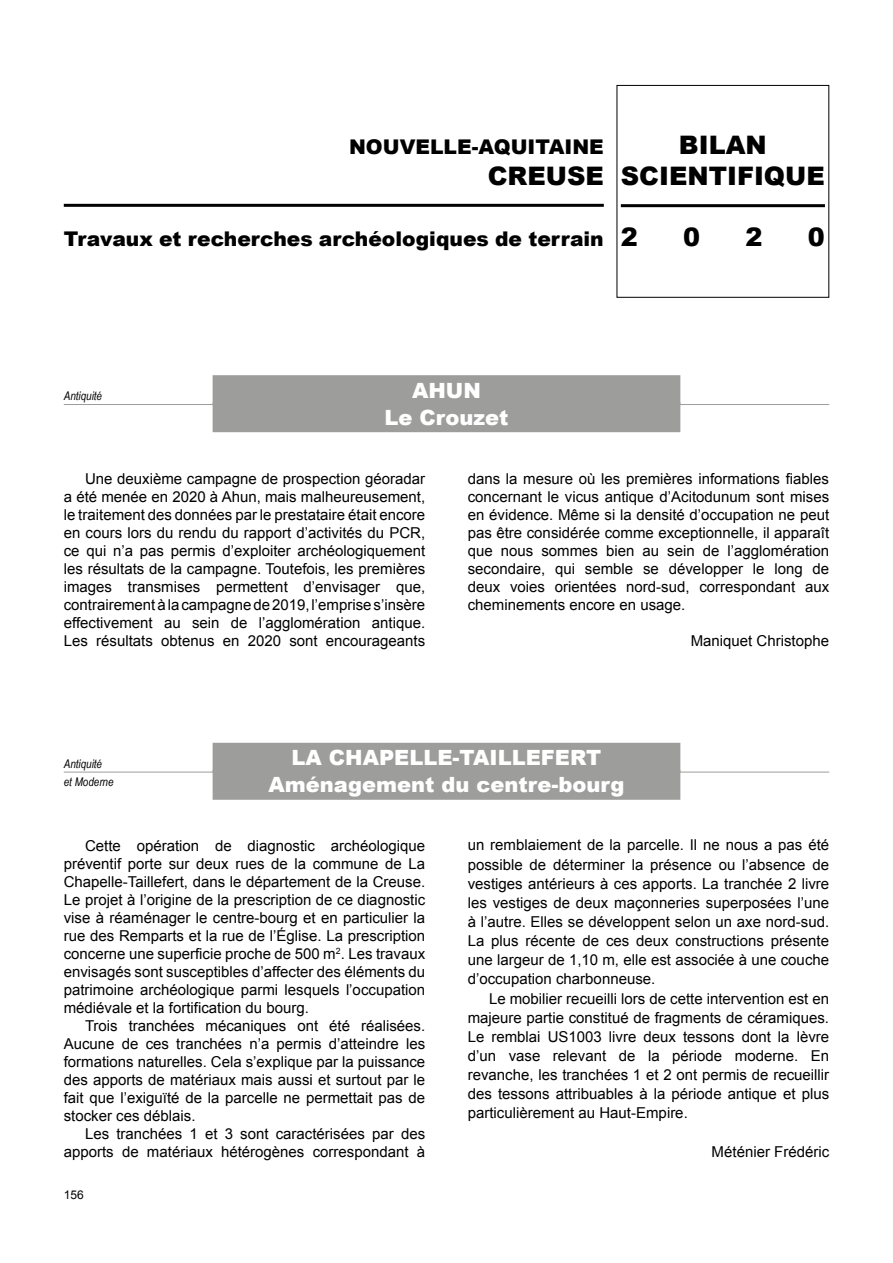
<style>
.page{position:relative;width:893px;height:1263px;background:#fff}
.page>*{position:absolute;margin:0;border:0;box-sizing:border-box;transform-origin:0 0}
.t1{font:900 25.5px/30.6px "Arial";color:#000;text-align:center}
.t2{font:900 21px/27px "Arial";color:#fff;text-align:center}
.t3{font:900 20.25px "Arial";color:#000}
.t4{font:15px/18px "Arial";color:#000;text-align:justify}
.t5{font:italic 12px/18px "Arial Narrow";color:#000}
.t6{font:12px "Arial";color:#000}
</style>
<div class="page">
<div style="left:617px;top:85px;width:212px;height:213px;border:1px solid #000"></div>
<hr style="left:621px;top:204px;width:204px;height:3px;background:#000">
<hr style="left:64px;top:204px;width:540px;height:3px;background:#000">
<div style="left:213px;top:375px;width:467px;height:30px;background:#9d9d9c"></div>
<hr style="left:64px;top:404px;width:765px;height:1px;background:#9d9d9c">
<div style="left:213px;top:402px;width:467px;height:30px;background:#9d9d9c"></div>
<div style="left:213px;top:743px;width:467px;height:30px;background:#9d9d9c"></div>
<hr style="left:64px;top:772px;width:765px;height:1px;background:#9d9d9c">
<div style="left:213px;top:770px;width:467px;height:30px;background:#9d9d9c"></div>
<h3 class="t3" style="left:349px;top:132px;width:256px">NOUVELLE-AQUITAINE</h3>
<h1 class="t1" style="left:488px;top:160px;width:118px">CREUSE</h1>
<h3 class="t3" style="left:64px;top:224px;width:541px">Travaux et recherches archéologiques de terrain</h3>
<h1 class="t1" style="left:621px;top:129px;width:205px">BILAN<br>SCIENTIFIQUE</h1>
<h1 class="t1" style="left:621px;top:221px;width:19px">2</h1>
<h1 class="t1" style="left:683px;top:221px;width:19px">0</h1>
<h1 class="t1" style="left:746px;top:221px;width:19px">2</h1>
<h1 class="t1" style="left:808px;top:221px;width:19px">0</h1>
<p class="t5" style="left:64px;top:387px;width:40px">Antiquité</p>
<h2 class="t2" style="left:385px;top:376px;width:125px">AHUN<br>Le Crouzet</h2>
<p class="t4" style="left:64px;top:470px;width:363px;text-indent:21px">Une deuxième campagne de prospection géoradar a été menée en 2020 à Ahun, mais malheureusement, le traitement des données par le prestataire était encore en cours lors du rendu du rapport d’activités du PCR, ce qui n’a pas permis d’exploiter archéologiquement les résultats de la campagne. Toutefois, les premières images transmises permettent d’envisager que, contrairement à la campagne de 2019, l’emprise s’insère effectivement au sein de l’agglomération antique.<br>Les résultats obtenus en 2020 sont encourageants</p>
<p class="t4" style="left:468px;top:470px;width:363px">dans la mesure où les premières informations fiables concernant le vicus antique d’Acitodunum sont mises en évidence. Même si la densité d’occupation ne peut pas être considérée comme exceptionnelle, il apparaît que nous sommes bien au sein de l’agglomération secondaire, qui semble se développer le long de deux voies orientées nord-sud, correspondant aux cheminements encore en usage.</p>
<p class="t4" style="left:691px;top:632px;width:140px">Maniquet Christophe</p>
<p class="t5" style="left:64px;top:754px;width:51px">Antiquité<br>et Moderne</p>
<h2 class="t2" style="left:268px;top:744px;width:357px">LA CHAPELLE-TAILLEFERT<br>Aménagement du centre-bourg</h2>
<p class="t4" style="left:64px;top:836px;width:363px;text-indent:21px">Cette opération de diagnostic archéologique préventif porte sur deux rues de la commune de La Chapelle-Taillefert, dans le département de la Creuse.<br>Le projet à l’origine de la prescription de ce diagnostic vise à réaménager le centre-bourg et en particulier la rue des Remparts et la rue de l’Église. La prescription concerne une superficie proche de 500 m<sup>2</sup>. Les travaux envisagés sont susceptibles d’affecter des éléments du patrimoine archéologique parmi lesquels l’occupation médiévale et la fortification du bourg.</p>
<p class="t4" style="left:64px;top:1016px;width:363px;text-indent:21px">Trois tranchées mécaniques ont été réalisées.<br>Aucune de ces tranchées n’a permis d’atteindre les formations naturelles. Cela s’explique par la puissance des apports de matériaux mais aussi et surtout par le fait que l’exiguïté de la parcelle ne permettait pas de stocker ces déblais.</p>
<p class="t4" style="left:64px;top:1125px;width:363px;text-align:right">Les tranchées 1 et 3 sont caractérisées par des apports de matériaux hétérogènes correspondant à</p>
<p class="t6" style="left:64px;top:1187px;width:22px">156</p>
<p class="t4" style="left:468px;top:836px;width:363px;line-height:19.2px">un remblaiement de la parcelle. Il ne nous a pas été possible de déterminer la présence ou l’absence de vestiges antérieurs à ces apports. La tranchée 2 livre les vestiges de deux maçonneries superposées l’une à l’autre. Elles se développent selon un axe nord-sud.<br>La plus récente de ces deux constructions présente une largeur de 1,10 m, elle est associée à une couche d’occupation charbonneuse.</p>
<p class="t4" style="left:468px;top:989px;width:363px;line-height:19.2px;text-indent:21px">Le mobilier recueilli lors de cette intervention est en majeure partie constitué de fragments de céramiques.<br>Le remblai US1003 livre deux tessons dont la lèvre d’un vase relevant de la période moderne. En revanche, les tranchées 1 et 2 ont permis de recueillir des tessons attribuables à la période antique et plus particulièrement au Haut-Empire.</p>
<p class="t4" style="left:712px;top:1143px;width:119px">Méténier Frédéric</p>
</div>
